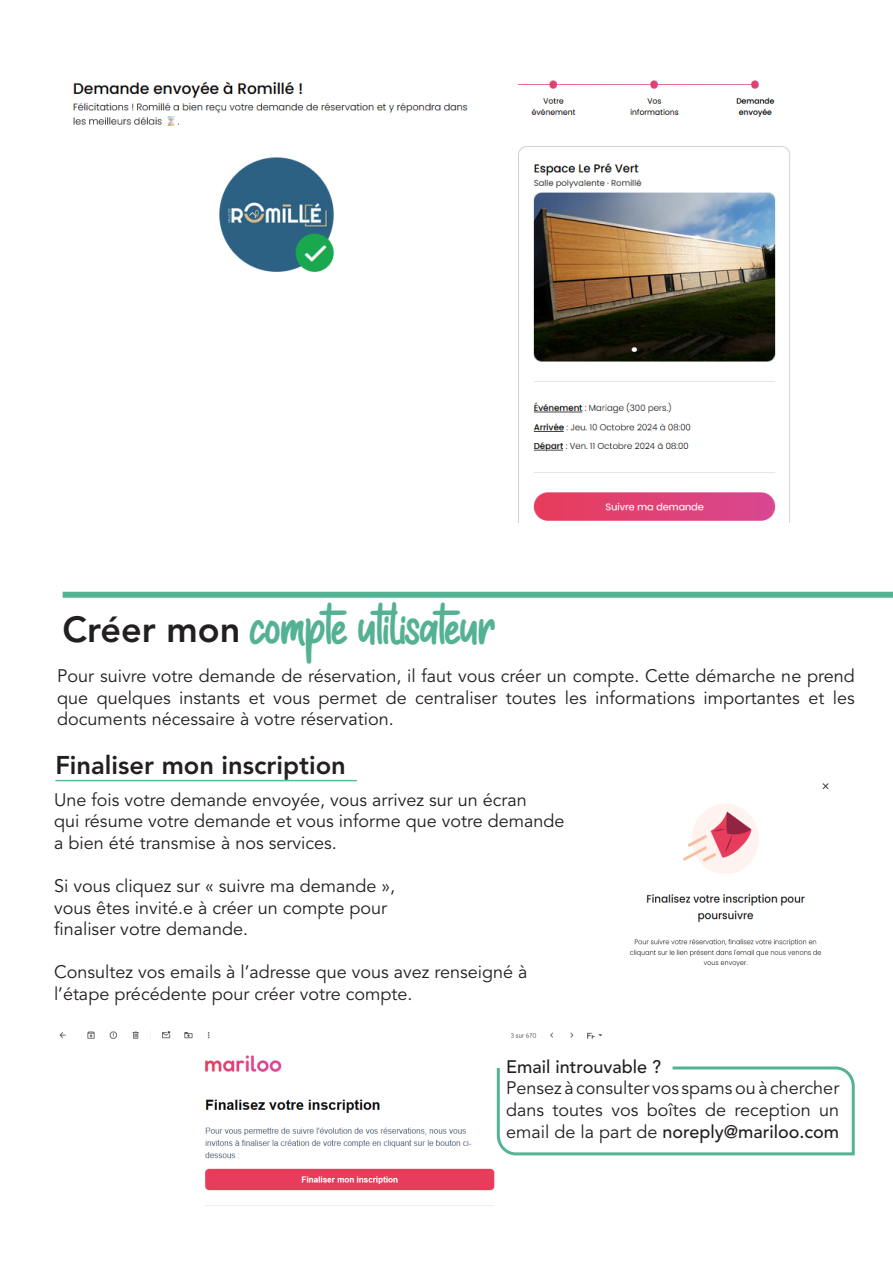
<style>
.page{position:relative;width:893px;height:1263px;background:#fff}
.page>*{position:absolute;margin:0;border:0;box-sizing:border-box;transform-origin:0 0}
.t1{font:46.5px "Sweety Strawberry";color:#54b193}
.t2{font:800 25.5px "Avenir LT Pro";color:#231f20}
.t3{font:18px/21.6px "Avenir LT Std";color:#231f20;text-align:justify}
.t4{font:500 18px "Avenir LT Std";color:#231f20}
.s1{font-family:"Avenir LT Pro";font-weight:800;font-size:36px;color:#231f20}
.s2{font-weight:500}
</style>
<div class="page">
<img style="left:73px;top:80px;width:717px;height:442px">
<div style="left:63px;top:592px;width:830px;height:6px;background:#53b393"></div>
<hr style="left:55px;top:780px;width:302px;height:1px;background:#52bd97">
<img style="left:629px;top:783px;width:200px;height:184px">
<img style="left:59px;top:1031px;width:544px;height:175px">
<svg style="left:495px;top:1065px;width:360px;height:92px"></svg>
<p class="t1" style="left:63px;top:588px;width:434px"><span class="s1">Créer mon</span> compte utilisateur</p>
<p class="t3" style="left:57px;top:665px;width:799px">Pour suivre votre demande de réservation, il faut vous créer un compte. Cette démarche ne prend que quelques instants et vous permet de centraliser toutes les informations importantes et les documents nécessaire à votre réservation.</p>
<p class="t2" style="left:55px;top:750px;width:292px">Finaliser mon inscription</p>
<p class="t3" style="left:54px;top:789px;width:474px">Une fois votre demande envoyée, vous arrivez sur un écran</p>
<p class="t3" style="left:54px;top:811px;width:512px">qui résume votre demande et vous informe que votre demande</p>
<p class="t3" style="left:54px;top:832px;width:284px">a bien été transmise à nos services.</p>
<p class="t3" style="left:54px;top:875px;width:343px">Si vous cliquez sur « suivre ma demande »,</p>
<p class="t3" style="left:54px;top:897px;width:335px">vous êtes invité.e à créer un compte pour</p>
<p class="t3" style="left:54px;top:919px;width:196px">finaliser votre demande.</p>
<p class="t3" style="left:54px;top:962px;width:475px">Consultez vos emails à l’adresse que vous avez renseigné à</p>
<p class="t3" style="left:54px;top:983px;width:360px">l’étape précédente pour créer votre compte.</p>
<p class="t4" style="left:506px;top:1056px;width:157px">Email introuvable ?</p>
<p class="t3" style="left:506px;top:1078px;width:335px">Pensez à consulter vos spams ou à chercher dans toutes vos boîtes de reception un email de la part de <span class="s2">noreply@mariloo.com</span></p>
</div>
